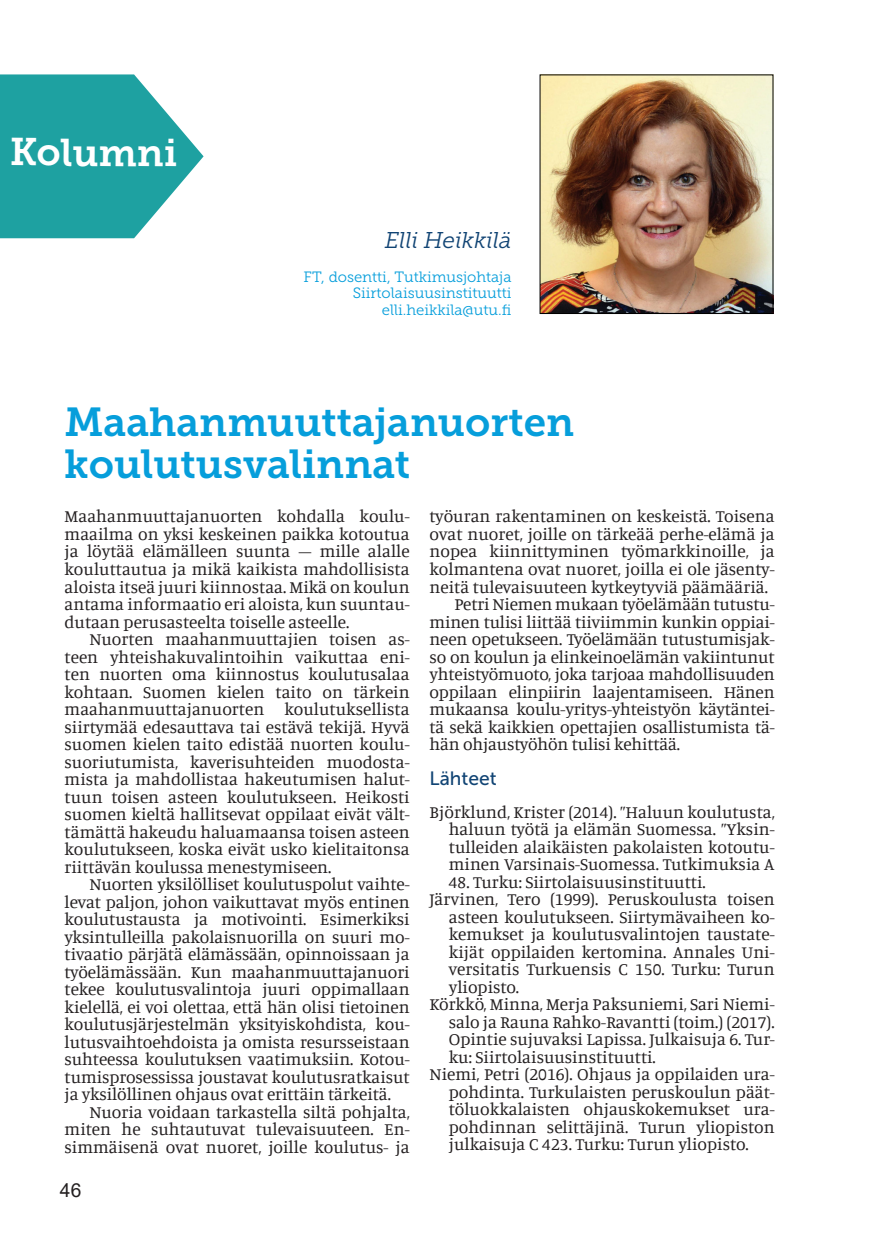
<style>
.page{position:relative;width:874px;height:1241px;background:#fff}
.page>*{position:absolute;margin:0;border:0;box-sizing:border-box;transform-origin:0 0}
.t1{font:40.25px/42px "Museo Slab 700";color:#069edb}
.t2{font:38.5px "Museo Slab 700";color:#fff}
.t3{font:italic 22.75px "Museo Slab 300";color:#114474}
.t4{font:19.25px "Museo Sans 500";color:#114474}
.t5{font:19.25px "Arial";color:#231f20}
.t6{font:17.5px/17.5px "Manuale";color:#231f20;text-align:justify}
.t7{font:14.88px/16.6px "Museo Slab 300";color:#069edb;text-align:right}
</style>
<div class="page">
<img style="left:541px;top:76px;width:230px;height:236px">
<div style="left:539px;top:74px;width:234px;height:240px;border:1px solid #000"></div>
<svg style="left:0;top:74px;width:203px;height:164px"></svg>
<h2 class="t2" style="left:10px;top:129px;width:169px;rotate:1deg">Kolumni</h2>
<h3 class="t3" style="left:385px;top:228px;width:128px">Elli Heikkilä</h3>
<p class="t7" style="left:303px;top:268px;width:209px">FT, dosentti, Tutkimusjohtaja<br>Siirtolaisuusinstituutti elli.heikkila@utu.fi</p>
<h1 class="t1" style="left:64px;top:401px;width:511px">Maahanmuuttajanuorten koulutusvalinnat</h1>
<p class="t6" style="left:64px;top:507px;width:346px">Maahanmuuttajanuorten kohdalla koulu&shy;maailma on yksi keskeinen paikka kotoutua ja löytää elämälleen suunta – mille alalle kouluttautua ja mikä kaikista mahdollisista aloista itseä juuri kiinnostaa. Mikä on koulun antama informaatio eri aloista, kun suuntau&shy;dutaan perusasteelta toiselle asteelle.</p>
<p class="t6" style="left:64px;top:629px;width:346px;text-indent:25px">Nuorten maahanmuuttajien toisen as&shy;teen yhteishakuvalintoihin vaikuttaa eni&shy;ten nuorten oma kiinnostus koulutusalaa kohtaan. Suomen kielen taito on tärkein maahanmuuttajanuorten koulutuksellista siirtymää edesauttava tai estävä tekijä. Hyvä suomen kielen taito edistää nuorten koulu&shy;suoriutumista, kaverisuhteiden muodosta&shy;mista ja mahdollistaa hakeutumisen halut&shy;tuun toisen asteen koulutukseen. Heikosti suomen kieltä hallitsevat oppilaat eivät vält&shy;tämättä hakeudu haluamaansa toisen asteen koulutukseen, koska eivät usko kielitaitonsa riittävän koulussa menestymiseen.</p>
<p class="t6" style="left:64px;top:874px;width:346px;text-indent:25px">Nuorten yksilölliset koulutuspolut vaihte&shy;levat paljon, johon vaikuttavat myös entinen koulutustausta ja motivointi. Esimerkiksi yksintulleilla pakolaisnuorilla on suuri mo&shy;tivaatio pärjätä elämässään, opinnoissaan ja työelämässään. Kun maahanmuuttajanuori tekee koulutusvalintoja juuri oppimallaan kielellä, ei voi olettaa, että hän olisi tietoinen koulutusjärjestelmän yksityiskohdista, kou&shy;lutusvaihtoehdoista ja omista resursseistaan suhteessa koulutuksen vaatimuksiin. Kotou&shy;tumisprosessissa joustavat koulutusratkaisut ja yksilöllinen ohjaus ovat erittäin tärkeitä.</p>
<p class="t6" style="left:64px;top:1102px;width:346px;text-indent:25px">Nuoria voidaan tarkastella siltä pohjalta, miten he suhtautuvat tulevaisuuteen. En&shy;simmäisenä ovat nuoret, joille koulutus- ja</p>
<p class="t5" style="left:60px;top:1176px;width:23px">46</p>
<p class="t6" style="left:429px;top:507px;width:346px">työuran rakentaminen on keskeistä. Toisena</p>
<p class="t6" style="left:429px;top:524px;width:346px">ovat nuoret, joille on tärkeää perhe-elämä ja</p>
<p class="t6" style="left:429px;top:542px;width:346px">nopea kiinnittyminen työmarkkinoille, ja</p>
<p class="t6" style="left:429px;top:559px;width:346px">kolmantena ovat nuoret, joilla ei ole jäsenty-</p>
<p class="t6" style="left:429px;top:577px;width:340px">neitä tulevaisuuteen kytkeytyviä päämääriä.</p>
<p class="t6" style="left:454px;top:594px;width:321px">Petri Niemen mukaan työelämään tutustu-</p>
<p class="t6" style="left:429px;top:612px;width:346px">minen tulisi liittää tiiviimmin kunkin oppiai-</p>
<p class="t6" style="left:429px;top:629px;width:346px">neen opetukseen. Työelämään tutustumisjak-</p>
<p class="t6" style="left:429px;top:647px;width:346px">so on koulun ja elinkeinoelämän vakiintunut</p>
<p class="t6" style="left:429px;top:664px;width:346px">yhteistyömuoto, joka tarjoaa mahdollisuuden</p>
<p class="t6" style="left:429px;top:682px;width:346px">oppilaan elinpiirin laajentamiseen. Hänen</p>
<p class="t6" style="left:429px;top:699px;width:346px">mukaansa koulu-yritys-yhteistyön käytäntei-</p>
<p class="t6" style="left:429px;top:717px;width:346px">tä sekä kaikkien opettajien osallistumista tä-</p>
<p class="t6" style="left:429px;top:734px;width:252px">hän ohjaustyöhön tulisi kehittää.</p>
<p class="t4" style="left:429px;top:767px;width:69px">Lähteet</p>
<p class="t6" style="left:448px;top:802px;width:327px;text-indent:-19px">Björklund, Krister (2014). ”Haluun koulutusta, haluun työtä ja elämän Suomessa. ”Yksin&shy;tulleiden alaikäisten pakolaisten kotoutu&shy;minen Varsinais-Suomessa. Tutkimuksia A</p>
<p class="t6" style="left:448px;top:872px;width:258px">48. Turku: Siirtolaisuusinstituutti.</p>
<p class="t6" style="left:429px;top:889px;width:346px">Järvinen, Tero (1999). Peruskoulusta toisen</p>
<p class="t6" style="left:448px;top:907px;width:327px">asteen koulutukseen. Siirtymävaiheen ko-</p>
<p class="t6" style="left:448px;top:924px;width:327px">kemukset ja koulutusvalintojen taustate-</p>
<p class="t6" style="left:448px;top:942px;width:327px">kijät oppilaiden kertomina. Annales Uni-</p>
<p class="t6" style="left:448px;top:959px;width:327px">versitatis Turkuensis C 150. Turku: Turun</p>
<p class="t6" style="left:448px;top:977px;width:72px">yliopisto.</p>
<p class="t6" style="left:429px;top:994px;width:346px">Körkkö, Minna, Merja Paksuniemi, Sari Niemi-</p>
<p class="t6" style="left:448px;top:1012px;width:327px">salo ja Rauna Rahko-Ravantti (toim.) (2017).</p>
<p class="t6" style="left:448px;top:1029px;width:327px">Opintie sujuvaksi Lapissa. Julkaisuja 6. Tur-</p>
<p class="t6" style="left:448px;top:1047px;width:208px">ku: Siirtolaisuusinstituutti.</p>
<p class="t6" style="left:429px;top:1064px;width:346px">Niemi, Petri (2016). Ohjaus ja oppilaiden ura-</p>
<p class="t6" style="left:448px;top:1082px;width:327px">pohdinta. Turkulaisten peruskoulun päät-</p>
<p class="t6" style="left:448px;top:1099px;width:327px">töluokkalaisten ohjauskokemukset ura-</p>
<p class="t6" style="left:448px;top:1117px;width:327px">pohdinnan selittäjinä. Turun yliopiston</p>
<p class="t6" style="left:448px;top:1134px;width:301px">julkaisuja C 423. Turku: Turun yliopisto.</p>
</div>
